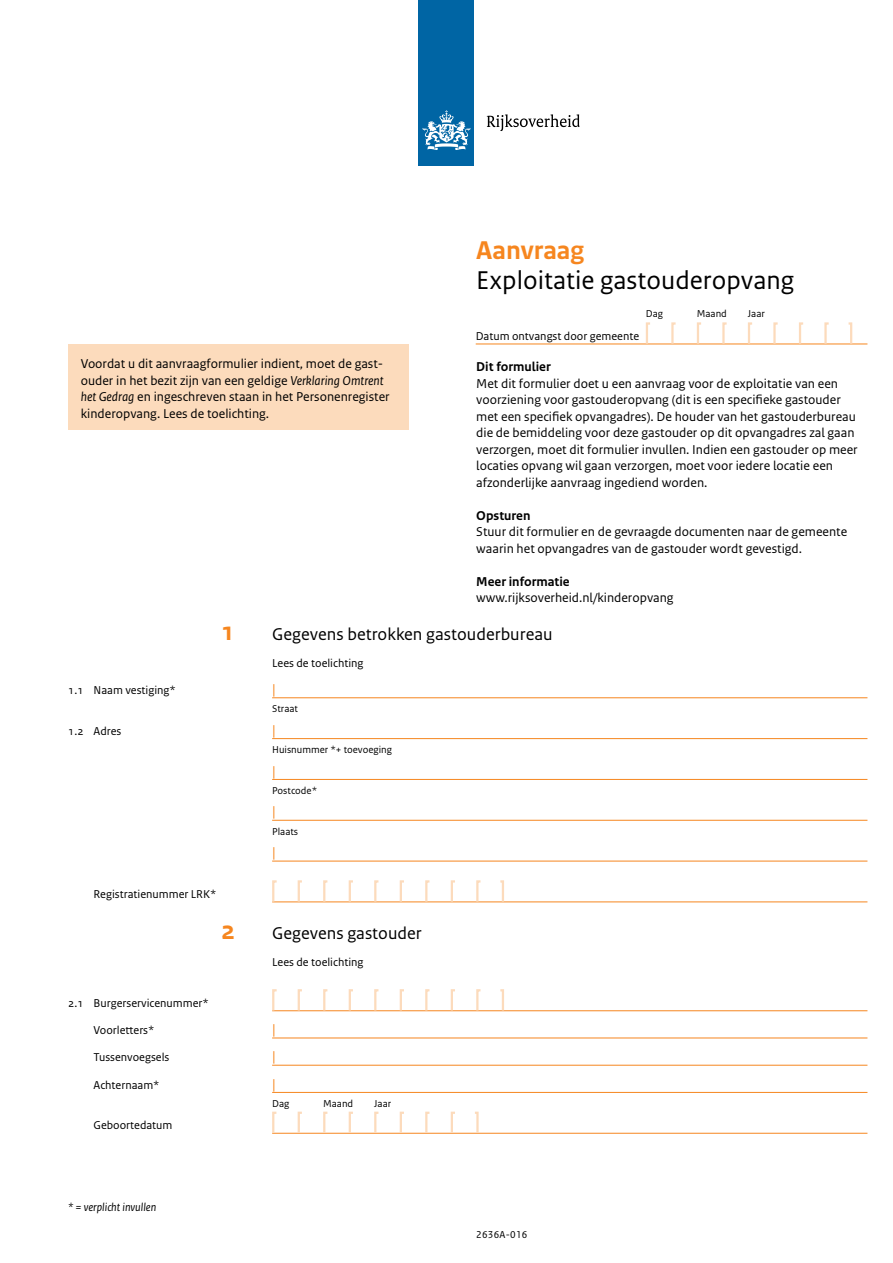
<style>
.page{position:relative;width:893px;height:1263px;background:#fff}
.page>*{position:absolute;margin:0;border:0;box-sizing:border-box;transform-origin:0 0}
.t1{font:27px "Rijksoverheid Sans Text";color:#000}
.t2{font:700 27px "Rijksoverheid Sans Text";color:#f6861f}
.t3{font:18px "Rijksoverheid Sans Text";color:#000}
.t4{font:15px/27.2px "Rijksoverheid Sans Text";color:#f6861f;text-align:justify}
.t5{font:13.5px/16.5px "Rijksoverheid Sans Text";color:#000}
.t6{font:700 13.5px "Rijksoverheid Sans Text";color:#000}
.t7{font:12px "Rijksoverheid Sans Text";color:#000}
.t8{font:italic 12px "Rijksoverheid Sans Text";color:#000}
.t9{font:10.5px "Rijksoverheid Sans Text";color:#000}
.t10{font:10.5px "Rijksoverheid Sans Text";letter-spacing:.025em;color:#000}
.s1{font-style:italic}
</style>
<div class="page">
<div style="left:419px;top:0;width:55px;height:166px;background:#0065a4"></div>
<svg style="left:423px;top:110px;width:47px;height:40px"></svg>
<svg style="left:487px;top:114px;width:93px;height:17px"></svg>
<hr style="left:476px;top:344px;width:391px;height:1px;background:#f6861f">
<svg style="left:645px;top:322px;width:7px;height:23px"></svg>
<svg style="left:670px;top:322px;width:8px;height:23px"></svg>
<svg style="left:696px;top:322px;width:7px;height:23px"></svg>
<svg style="left:721px;top:322px;width:8px;height:23px"></svg>
<svg style="left:747px;top:322px;width:7px;height:23px"></svg>
<svg style="left:772px;top:322px;width:8px;height:23px"></svg>
<svg style="left:798px;top:322px;width:7px;height:23px"></svg>
<svg style="left:823px;top:322px;width:8px;height:23px"></svg>
<svg style="left:846px;top:322px;width:7px;height:23px"></svg>
<div style="left:68px;top:344px;width:340px;height:86px;background:#fcdbbc"></div>
<hr style="left:272px;top:697px;width:595px;height:1px;background:#f6861f">
<hr style="left:272px;top:738px;width:595px;height:1px;background:#f6861f">
<hr style="left:272px;top:779px;width:595px;height:1px;background:#f6861f">
<hr style="left:272px;top:820px;width:595px;height:1px;background:#f6861f">
<hr style="left:272px;top:861px;width:595px;height:1px;background:#f6861f">
<hr style="left:272px;top:901px;width:595px;height:1px;background:#f6861f">
<hr style="left:272px;top:1010px;width:595px;height:1px;background:#f6861f">
<hr style="left:272px;top:1037px;width:595px;height:1px;background:#f6861f">
<hr style="left:272px;top:1065px;width:595px;height:1px;background:#f6861f">
<hr style="left:272px;top:1092px;width:595px;height:1px;background:#f6861f">
<hr style="left:272px;top:1133px;width:595px;height:1px;background:#f6861f">
<svg style="left:272px;top:880px;width:7px;height:23px"></svg>
<svg style="left:297px;top:880px;width:7px;height:23px"></svg>
<svg style="left:322px;top:880px;width:8px;height:23px"></svg>
<svg style="left:348px;top:880px;width:7px;height:23px"></svg>
<svg style="left:373px;top:880px;width:8px;height:23px"></svg>
<svg style="left:399px;top:880px;width:7px;height:23px"></svg>
<svg style="left:424px;top:880px;width:8px;height:23px"></svg>
<svg style="left:450px;top:880px;width:7px;height:23px"></svg>
<svg style="left:475px;top:880px;width:8px;height:23px"></svg>
<svg style="left:498px;top:880px;width:7px;height:23px"></svg>
<svg style="left:272px;top:989px;width:7px;height:23px"></svg>
<svg style="left:297px;top:989px;width:7px;height:23px"></svg>
<svg style="left:322px;top:989px;width:8px;height:23px"></svg>
<svg style="left:348px;top:989px;width:7px;height:23px"></svg>
<svg style="left:373px;top:989px;width:8px;height:23px"></svg>
<svg style="left:399px;top:989px;width:7px;height:23px"></svg>
<svg style="left:424px;top:989px;width:8px;height:23px"></svg>
<svg style="left:450px;top:989px;width:7px;height:23px"></svg>
<svg style="left:475px;top:989px;width:8px;height:23px"></svg>
<svg style="left:498px;top:989px;width:7px;height:23px"></svg>
<svg style="left:272px;top:1111px;width:7px;height:23px"></svg>
<svg style="left:297px;top:1111px;width:7px;height:23px"></svg>
<svg style="left:322px;top:1111px;width:8px;height:23px"></svg>
<svg style="left:348px;top:1111px;width:7px;height:23px"></svg>
<svg style="left:373px;top:1111px;width:8px;height:23px"></svg>
<svg style="left:399px;top:1111px;width:7px;height:23px"></svg>
<svg style="left:424px;top:1111px;width:8px;height:23px"></svg>
<svg style="left:450px;top:1111px;width:7px;height:23px"></svg>
<svg style="left:473px;top:1111px;width:7px;height:23px"></svg>
<h1 class="t2" style="left:476px;top:234px;width:109px">Aanvraag</h1>
<h1 class="t1" style="left:476px;top:264px;width:319px">Exploitatie gastouderopvang</h1>
<p class="t5" style="left:81px;top:356px;width:310px">Voordat u dit aanvraagformulier indient, moet de gast&shy;ouder in het bezit zijn van een geldige <span class="s1">Verklaring Omtrent het Gedrag</span> en ingeschreven staan in het Personenregister kinderopvang. Lees de toelichting.</p>
<p class="t7" style="left:476px;top:329px;width:165px">Datum ontvangst door gemeente</p>
<p class="t9" style="left:646px;top:308px;width:19px">Dag</p>
<p class="t9" style="left:697px;top:308px;width:32px">Maand</p>
<p class="t9" style="left:748px;top:308px;width:19px">Jaar</p>
<p class="t6" style="left:476px;top:359px;width:76px">Dit formulier</p>
<p class="t5" style="left:476px;top:375px;width:383px">Met dit formulier doet u een aanvraag voor de exploitatie van een voorziening voor gastouderopvang (dit is een specifieke gastouder met een specifiek opvangadres). De houder van het gastouderbureau die de bemiddeling voor deze gastouder op dit opvangadres zal gaan verzorgen, moet dit formulier invullen. Indien een gastouder op meer locaties opvang wil gaan verzorgen, moet voor iedere locatie een afzonderlijke aanvraag ingediend worden.</p>
<p class="t6" style="left:476px;top:507px;width:56px">Opsturen</p>
<p class="t5" style="left:476px;top:524px;width:372px">Stuur dit formulier en de gevraagde documenten naar de gemeente waarin het opvangadres van de gastouder wordt gevestigd.</p>
<p class="t6" style="left:476px;top:573px;width:95px">Meer informatie</p>
<p class="t5" style="left:476px;top:590px;width:199px">www.rijksoverheid.nl/kinderopvang</p>
<p class="t7" style="left:68px;top:683px;width:109px">1.1 Naam vestiging*</p>
<p class="t7" style="left:68px;top:724px;width:55px">1.2 Adres</p>
<h1 class="t2" style="left:221px;top:615px;width:16px">1</h1>
<p class="t7" style="left:94px;top:887px;width:124px">Registratienummer LRK*</p>
<h1 class="t2" style="left:221px;top:915px;width:16px">2</h1>
<p class="t7" style="left:68px;top:996px;width:142px">2.1 Burgerservicenummer*</p>
<p class="t7" style="left:94px;top:1023px;width:62px">Voorletters*</p>
<p class="t7" style="left:94px;top:1051px;width:77px">Tussenvoegsels</p>
<p class="t7" style="left:94px;top:1078px;width:68px">Achternaam*</p>
<p class="t7" style="left:94px;top:1119px;width:80px">Geboortedatum</p>
<p class="t8" style="left:68px;top:1200px;width:90px">* = verplicht invullen</p>
<h2 class="t3" style="left:272px;top:623px;width:282px">Gegevens betrokken gastouderbureau</h2>
<p class="t7" style="left:272px;top:656px;width:93px">Lees de toelichting</p>
<p class="t4" style="left:272px;top:676px;width:5px">|</p>
<p class="t9" style="left:272px;top:703px;width:27px">Straat</p>
<p class="t4" style="left:272px;top:717px;width:5px">|</p>
<p class="t9" style="left:272px;top:743px;width:121px">Huisnummer *+ toevoeging</p>
<p class="t4" style="left:272px;top:757px;width:5px">|</p>
<p class="t9" style="left:272px;top:784px;width:47px">Postcode*</p>
<p class="t4" style="left:272px;top:798px;width:5px">|</p>
<p class="t9" style="left:272px;top:825px;width:28px">Plaats</p>
<p class="t4" style="left:272px;top:839px;width:5px">|</p>
<h2 class="t3" style="left:272px;top:923px;width:151px">Gegevens gastouder</h2>
<p class="t7" style="left:272px;top:955px;width:93px">Lees de toelichting</p>
<p class="t4" style="left:272px;top:1016px;width:5px">| | |</p>
<p class="t9" style="left:272px;top:1097px;width:19px">Dag</p>
<p class="t9" style="left:323px;top:1097px;width:32px">Maand</p>
<p class="t9" style="left:374px;top:1097px;width:19px">Jaar</p>
<p class="t10" style="left:476px;top:1229px;width:53px">2636A-016</p>
</div>
